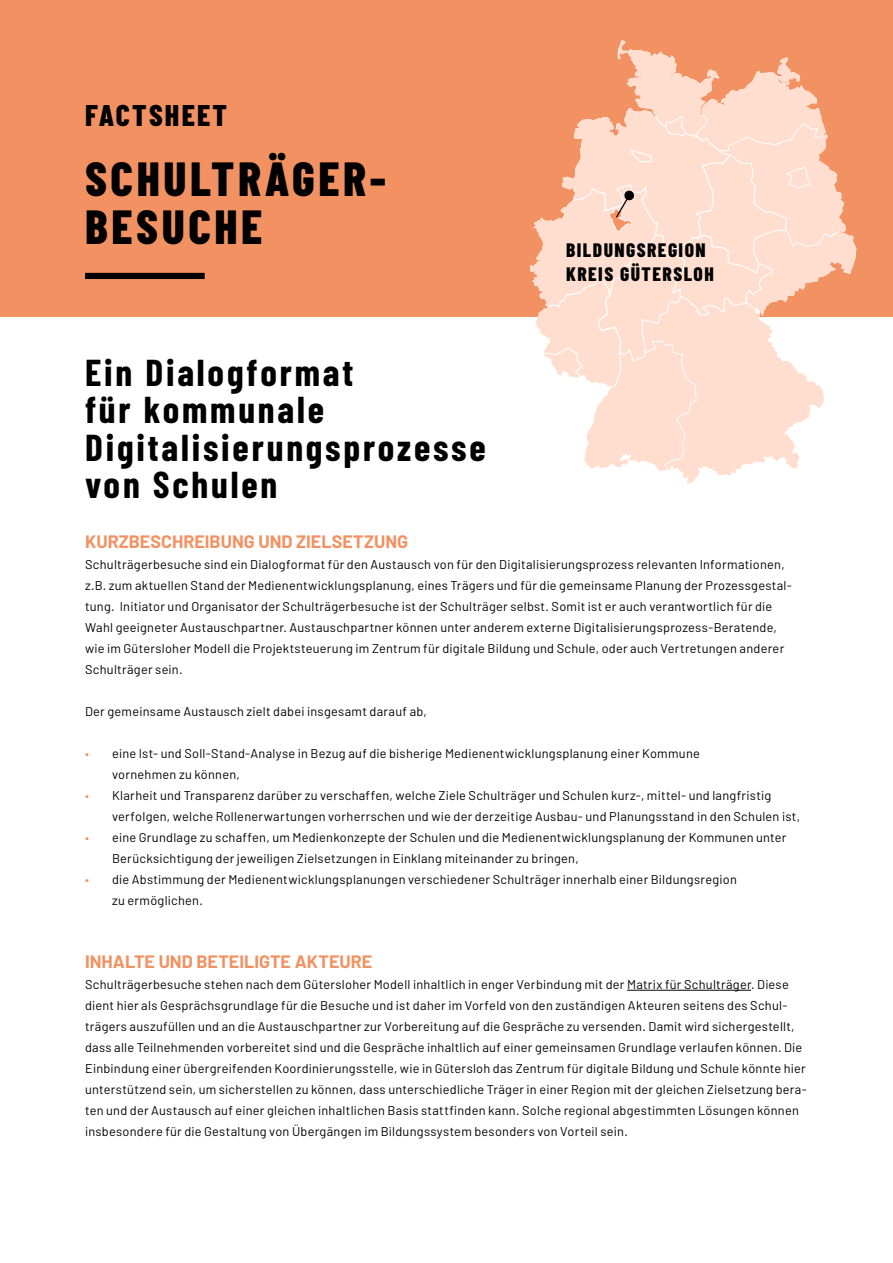
<style>
.page{position:relative;width:893px;height:1263px;background:#fff}
.page>*{position:absolute;margin:0;border:0;box-sizing:border-box;transform-origin:0 0}
.t1{font:800 48px/48px "Barlow Condensed";letter-spacing:.075em;color:#000}
.t2{font:700 37.5px/37.5px "Barlow Condensed";letter-spacing:.075em;color:#000}
.t3{font:800 30px "Barlow Condensed";letter-spacing:.075em;color:#000}
.t4{font:800 19.5px/24px "Barlow Condensed";letter-spacing:.075em;color:#000}
.t5{font:700 18px "Barlow";color:#f29161}
.t6{font:12.75px/21px "Barlow";letter-spacing:.02em;color:#000}
.s1{color:#f29161}
</style>
<div class="page">
<div style="left:0;top:0;width:893px;height:317px;background:#f29161"></div>
<svg style="left:530px;top:40px;width:327px;height:443px"></svg>
<hr style="left:627px;top:990px;width:124px;height:1px;background:#000">
<div style="left:85px;top:273px;width:120px;height:6px;background:#000"></div>
<h3 class="t3" style="left:85px;top:97px;width:144px">FACTSHEET</h3>
<h1 class="t1" style="left:85px;top:154px;width:303px">SCHULTRÄGER-<br>BESUCHE</h1>
<h2 class="t2" style="left:85px;top:353px;width:402px">Ein Dialogformat<br>für kommunale<br>Digitalisierungsprozesse von Schulen</h2>
<h3 class="t4" style="left:566px;top:238px;width:149px">BILDUNGSREGION<br>KREIS GÜTERSLOH</h3>
<h3 class="t5" style="left:85px;top:530px;width:325px">KURZBESCHREIBUNG UND ZIELSETZUNG</h3>
<p class="t6" style="left:85px;top:553px;width:708px">Schulträgerbesuche sind ein Dialogformat für den Austausch von für den Digitalisierungsprozess relevanten Informationen, z.B. zum aktuellen Stand der Medienentwicklungsplanung, eines Trägers und für die gemeinsame Planung der Prozessgestal&shy;tung. Initiator und Organisator der Schulträgerbesuche ist der Schulträger selbst. Somit ist er auch verantwortlich für die Wahl geeigneter Austauschpartner. Austauschpartner können unter anderem externe Digitalisierungsprozess-Beratende, wie im Gütersloher Modell die Projektsteuerung im Zentrum für digitale Bildung und Schule, oder auch Vertretungen anderer Schulträger sein.</p>
<p class="t6" style="left:85px;top:700px;width:343px">Der gemeinsame Austausch zielt dabei insgesamt darauf ab,</p>
<p class="t6" style="left:112px;top:742px;width:589px;text-indent:-27px"><span class="s1">•</span> eine Ist- und Soll-Stand-Analyse in Bezug auf die bisherige Medienentwicklungsplanung einer Kommune vornehmen zu können,</p>
<p class="t6" style="left:112px;top:784px;width:689px;text-indent:-27px"><span class="s1">•</span> Klarheit und Transparenz darüber zu verschaffen, welche Ziele Schulträger und Schulen kurz-, mittel- und langfristig verfolgen, welche Rollenerwartungen vorherrschen und wie der derzeitige Ausbau- und Planungsstand in den Schulen ist,</p>
<p class="t6" style="left:112px;top:826px;width:676px;text-indent:-27px"><span class="s1">•</span> eine Grundlage zu schaffen, um Medienkonzepte der Schulen und die Medienentwicklungsplanung der Kommunen unter<br>Berücksichtigung der jeweiligen Zielsetzungen in Einklang miteinander zu bringen,</p>
<p class="t6" style="left:112px;top:868px;width:626px;text-indent:-27px"><span class="s1">•</span> die Abstimmung der Medienentwicklungsplanungen verschiedener Schulträger innerhalb einer Bildungsregion zu ermöglichen.</p>
<h3 class="t5" style="left:85px;top:950px;width:289px">INHALTE UND BETEILIGTE AKTEURE</h3>
<p class="t6" style="left:85px;top:973px;width:723px">Schulträgerbesuche stehen nach dem Gütersloher Modell inhaltlich in enger Verbindung mit der Matrix für Schulträger. Diese dient hier als Gesprächsgrundlage für die Besuche und ist daher im Vorfeld von den zuständigen Akteuren seitens des Schul&shy;trägers auszufüllen und an die Austauschpartner zur Vorbereitung auf die Gespräche zu versenden. Damit wird sichergestellt, dass alle Teilnehmenden vorbereitet sind und die Gespräche inhaltlich auf einer gemeinsamen Grundlage verlaufen können. Die Einbindung einer übergreifenden Koordinierungsstelle, wie in Gütersloh das Zentrum für digitale Bildung und Schule könnte hier unterstützend sein, um sicherstellen zu können, dass unterschiedliche Träger in einer Region mit der gleichen Zielsetzung bera&shy;ten und der Austausch auf einer gleichen inhaltlichen Basis stattfinden kann. Solche regional abgestimmten Lösungen können insbesondere für die Gestaltung von Übergängen im Bildungssystem besonders von Vorteil sein.</p>
</div>
